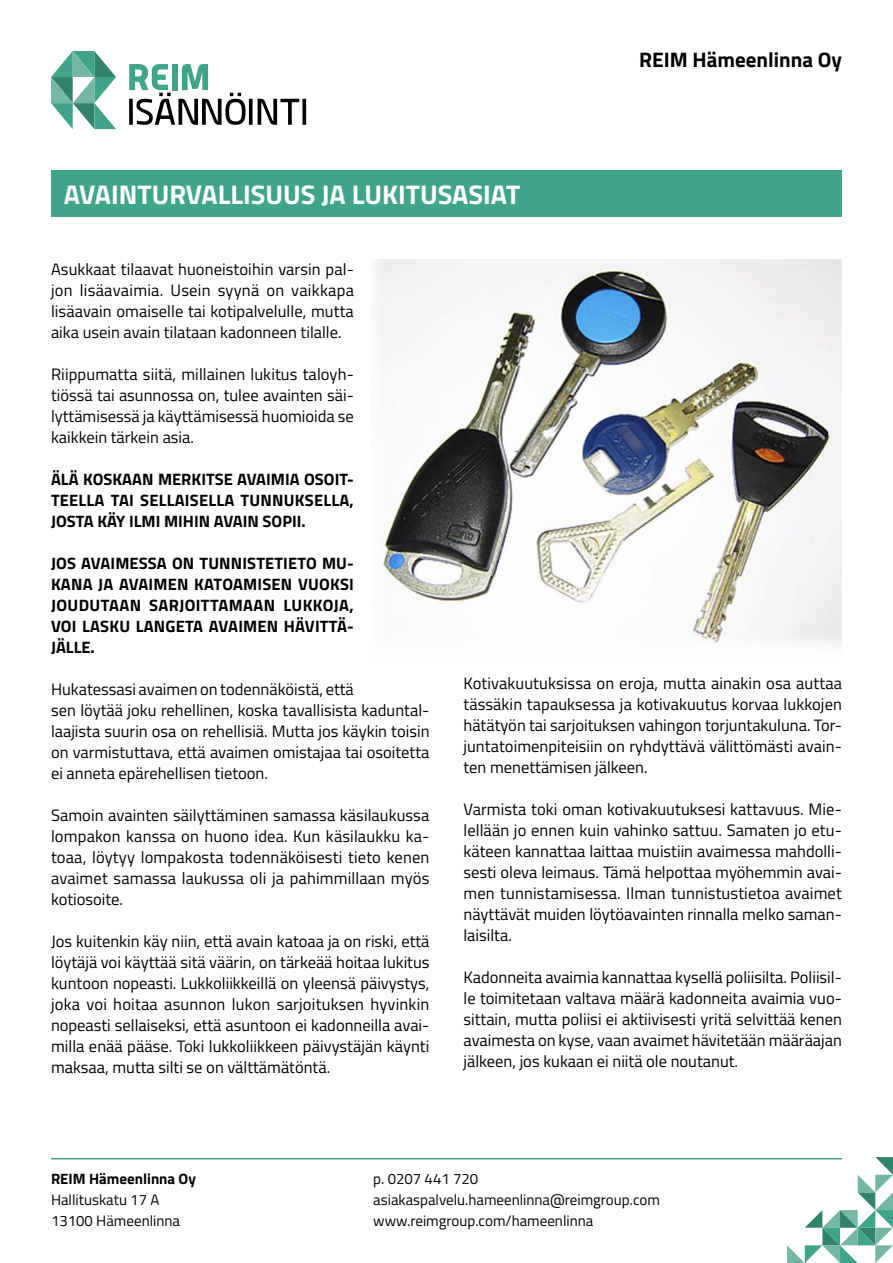
<style>
.page{position:relative;width:893px;height:1263px;background:#fff}
.page>*{position:absolute;margin:0;border:0;box-sizing:border-box;transform-origin:0 0}
.t1{font:700 27px "Titillium";color:#fff}
.t2{font:700 21px "Titillium";color:#000}
.t3{font:16.5px/21px "Titillium";color:#000;text-align:justify}
.t4{font:700 16.5px/21px "Titillium";letter-spacing:.01em;color:#000;text-align:justify}
.t5{font:15px/21px "Titillium";color:#000}
.t6{font:700 15px "Titillium";color:#000}
</style>
<div class="page">
<div style="left:51px;top:170px;width:791px;height:47px;background:#3fa48a"></div>
<svg style="left:249px;top:99px;width:4px;height:26px"></svg>
<svg style="left:258px;top:99px;width:41px;height:26px"></svg>
<svg style="left:302px;top:99px;width:4px;height:26px"></svg>
<svg style="left:129px;top:64px;width:117px;height:61px"></svg>
<svg style="left:51px;top:51px;width:65px;height:78px"></svg>
<svg style="left:787px;top:1157px;width:106px;height:106px"></svg>
<hr style="left:51px;top:1158px;width:791px;height:1px;background:#3fa48a">
<img style="left:376px;top:259px;width:465px;height:385px">
<h1 class="t1" style="left:64px;top:185px;width:458px">AVAINTURVALLISUUS JA LUKITUSASIAT</h1>
<p class="t2" style="left:639px;top:52px;width:204px">REIM Hämeenlinna Oy</p>
<p class="t3" style="left:51px;top:260px;width:304px">Asukkaat tilaavat huoneistoihin varsin pal&shy;jon lisäavaimia. Usein syynä on vaikkapa lisäavain omaiselle tai kotipalvelulle, mutta aika usein avain tilataan kadonneen tilalle.</p>
<p class="t3" style="left:51px;top:365px;width:304px">Riippumatta siitä, millainen lukitus taloyh&shy;tiössä tai asunnossa on, tulee avainten säi&shy;lyttämisessä ja käyttämisessä huomioida se kaikkein tärkein asia.</p>
<p class="t4" style="left:51px;top:470px;width:304px">ÄLÄ KOSKAAN MERKITSE AVAIMIA OSOIT-TEELLA TAI SELLAISELLA TUNNUKSELLA, JOSTA KÄY ILMI MIHIN AVAIN SOPII.</p>
<p class="t4" style="left:51px;top:554px;width:304px">JOS AVAIMESSA ON TUNNISTETIETO MU-KANA JA AVAIMEN KATOAMISEN VUOKSI JOUDUTAAN SARJOITTAMAAN LUKKOJA, VOI LASKU LANGETA AVAIMEN HÄVITTÄ-JÄLLE.</p>
<p class="t3" style="left:51px;top:680px;width:380px;text-align:left">Hukatessasi avaimen on todennäköistä, että<br>sen löytää joku rehellinen, koska tavallisista kaduntal&shy;laajista suurin osa on rehellisiä. Mutta jos käykin toisin on varmistuttava, että avaimen omistajaa tai osoitetta ei anneta epärehellisen tietoon.</p>
<p class="t3" style="left:51px;top:806px;width:380px">Samoin avainten säilyttäminen samassa käsilaukussa lompakon kanssa on huono idea. Kun käsilaukku ka&shy;toaa, löytyy lompakosta todennäköisesti tieto kenen avaimet samassa laukussa oli ja pahimmillaan myös kotiosoite.</p>
<p class="t3" style="left:51px;top:932px;width:380px">Jos kuitenkin käy niin, että avain katoaa ja on riski, että löytäjä voi käyttää sitä väärin, on tärkeää hoitaa lukitus kuntoon nopeasti. Lukkoliikkeillä on yleensä päivystys, joka voi hoitaa asunnon lukon sarjoituksen hyvinkin nopeasti sellaiseksi, että asuntoon ei kadonneilla avai&shy;milla enää pääse. Toki lukkoliikkeen päivystäjän käynti maksaa, mutta silti se on välttämätöntä.</p>
<p class="t3" style="left:463px;top:674px;width:380px">Kotivakuutuksissa on eroja, mutta ainakin osa auttaa tässäkin tapauksessa ja kotivakuutus korvaa lukkojen hätätyön tai sarjoituksen vahingon torjuntakuluna. Tor&shy;juntatoimenpiteisiin on ryhdyttävä välittömästi avain&shy;ten menettämisen jälkeen.</p>
<p class="t3" style="left:463px;top:800px;width:380px">Varmista toki oman kotivakuutuksesi kattavuus. Mie&shy;lellään jo ennen kuin vahinko sattuu. Samaten jo etu&shy;käteen kannattaa laittaa muistiin avaimessa mahdolli&shy;sesti oleva leimaus. Tämä helpottaa myöhemmin avai&shy;men tunnistamisessa. Ilman tunnistustietoa avaimet näyttävät muiden löytöavainten rinnalla melko saman&shy;laisilta.</p>
<p class="t3" style="left:463px;top:968px;width:380px">Kadonneita avaimia kannattaa kysellä poliisilta. Poliisil&shy;le toimitetaan valtava määrä kadonneita avaimia vuo&shy;sittain, mutta poliisi ei aktiivisesti yritä selvittää kenen avaimesta on kyse, vaan avaimet hävitetään määräajan jälkeen, jos kukaan ei niitä ole noutanut.</p>
<p class="t6" style="left:51px;top:1173px;width:146px">REIM Hämeenlinna Oy</p>
<p class="t5" style="left:51px;top:1191px;width:131px">Hallituskatu 17 A<br>13100 Hämeenlinna</p>
<p class="t5" style="left:373px;top:1170px;width:288px">p. 0207 441 720 asiakaspalvelu.hameenlinna@reimgroup.com www.reimgroup.com/hameenlinna</p>
</div>
